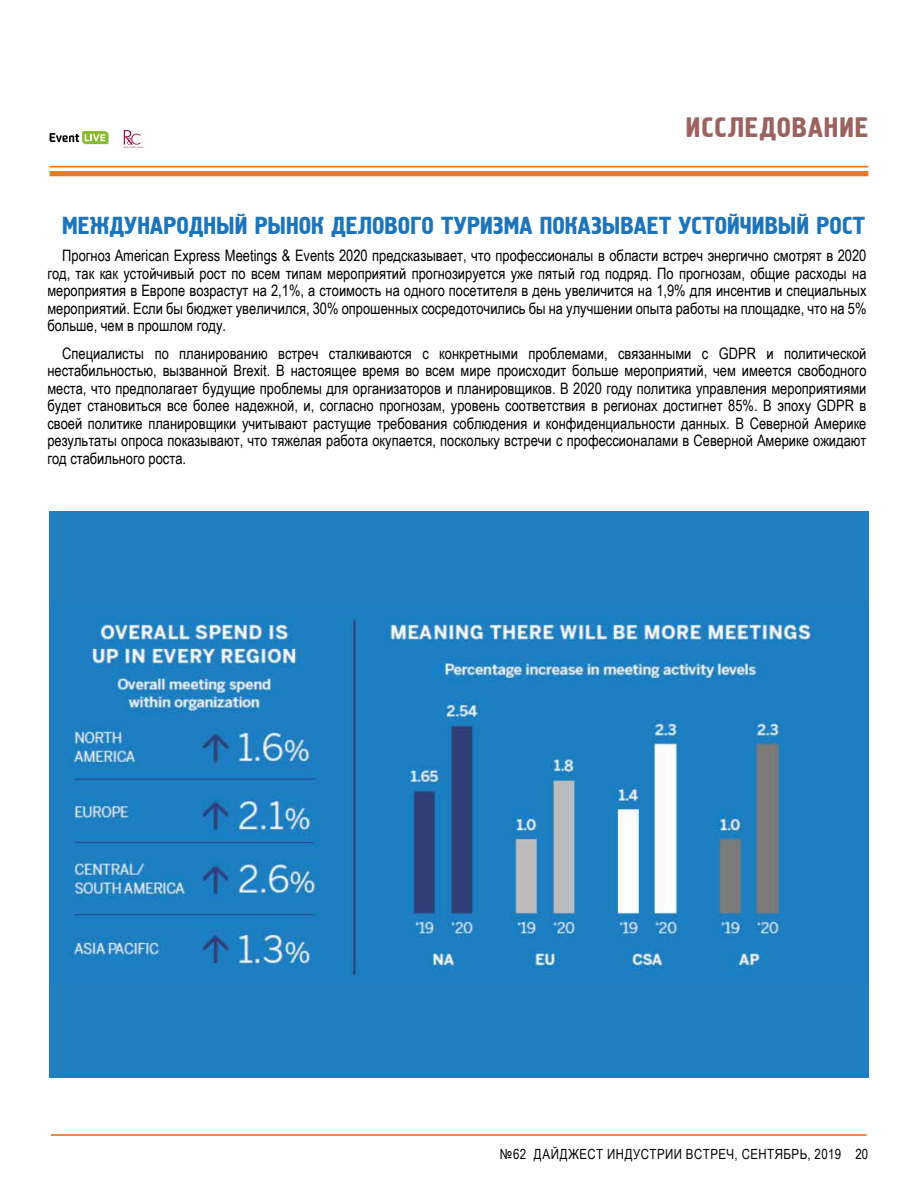
<style>
.page{position:relative;width:918px;height:1191px;background:#fff}
.page>*{position:absolute;margin:0;border:0;box-sizing:border-box;transform-origin:0 0}
.t1{font:28px "Hermes";letter-spacing:.035em;color:#9c625f}
.t2{font:24.5px "Hermes";letter-spacing:.005em;color:#1c75ba}
.t3{font:15.75px/17.5px "Arial Narrow";color:#000;text-align:justify}
.t4{font:14px "Arial Narrow";letter-spacing:.035em;color:#000}
</style>
<div class="page">
<hr style="left:50px;top:166px;width:818px;height:1px;background:#f47920">
<div style="left:50px;top:171px;width:818px;height:5px;background:#f47920"></div>
<hr style="left:51px;top:1134px;width:815px;height:1px;background:#f47920">
<svg style="left:124px;top:130px;width:19px;height:18px"></svg>
<svg style="left:50px;top:131px;width:58px;height:13px"></svg>
<div style="left:49px;top:511px;width:819px;height:567px;background:#217ec1"></div>
<img style="left:69px;top:616px;width:750px;height:360px">
<h1 class="t1" style="left:686px;top:111px;width:184px">ИССЛЕДОВАНИЕ</h1>
<h2 class="t2" style="left:62px;top:211px;width:804px">МЕЖДУНАРОДНЫЙ РЫНОК ДЕЛОВОГО ТУРИЗМА ПОКАЗЫВАЕТ УСТОЙЧИВЫЙ РОСТ</h2>
<p class="t3" style="left:47px;top:246px;width:820px;text-indent:15px">Прогноз American Express Meetings &amp; Events 2020 предсказывает, что профессионалы в области встреч энергично смотрят в 2020 год, так как устойчивый рост по всем типам мероприятий прогнозируется уже пятый год подряд. По прогнозам, общие расходы на мероприятия в Европе возрастут на 2,1%, а стоимость на одного посетителя в день увеличится на 1,9% для инсентив и специальных мероприятий. Если бы бюджет увеличился, 30% опрошенных сосредоточились бы на улучшении опыта работы на площадке, что на 5% больше, чем в прошлом году.</p>
<p class="t3" style="left:47px;top:344px;width:820px;text-indent:15px">Специалисты по планированию встреч сталкиваются с конкретными проблемами, связанными с GDPR и политической нестабильностью, вызванной Brexit. В настоящее время во всем мире происходит больше мероприятий, чем имеется свободного места, что предполагает будущие проблемы для организаторов и планировщиков. В 2020 году политика управления мероприятиями будет становиться все более надежной, и, согласно прогнозам, уровень соответствия в регионах достигнет 85%. В эпоху GDPR в своей политике планировщики учитывают растущие требования соблюдения и конфиденциальности данных. В Северной Америке результаты опроса показывают, что тяжелая работа окупается, поскольку встречи с профессионалами в Северной Америке ожидают год стабильного роста.</p>
<p class="t4" style="left:500px;top:1143px;width:370px">№62 ДАЙДЖЕСТ ИНДУСТРИИ ВСТРЕЧ, СЕНТЯБРЬ, 2019 20</p>
</div>
